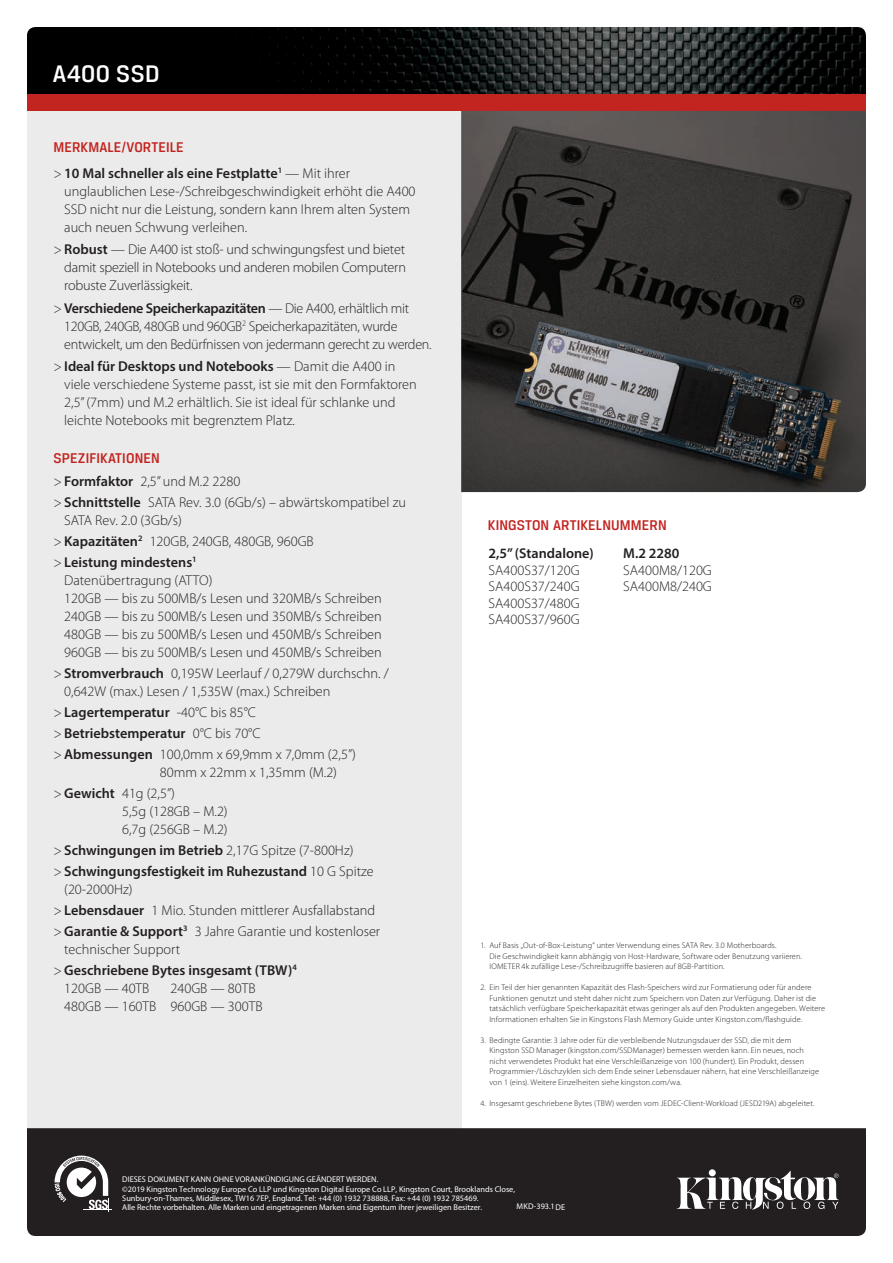
<style>
.page{position:relative;width:893px;height:1263px;background:#fff}
.page>*{position:absolute;margin:0;border:0;box-sizing:border-box;transform-origin:0 0}
.t1{font:500 25.5px "Breuer Text";letter-spacing:.01em;color:#fff}
.t2{font:500 15px "Breuer Text";letter-spacing:.01em;color:#c22420}
.t3{font:300 14.25px/18px "Myriad Pro";color:#231f20}
.t4{font:300 14.25px/18px "Myriad Pro";letter-spacing:-.02em;color:#231f20}
.t5{font:600 14.25px/21px "Myriad Pro";color:#231f20}
.t6{font:300 8.25px/10.5px "Myriad Pro";letter-spacing:.015em;color:#231f20}
.t7{font:8.25px/9px "Myriad Pro";color:#fff}
.s1{font-stretch:condensed}
.s2{font-weight:600}
.s3{font-weight:300;font-stretch:condensed}
.s4{font-weight:300}
</style>
<div class="page">
<div style="left:27px;top:111px;width:434px;height:1028px;background:#e6e6e7"></div>
<div style="left:27px;top:1128px;width:839px;height:108px;background:#231f20"></div>
<svg style="left:677px;top:1171px;width:162px;height:39px"></svg>
<svg style="left:55px;top:1155px;width:57px;height:56px"></svg>
<img style="left:27px;top:27px;width:839px;height:67px">
<div style="left:27px;top:94px;width:839px;height:17px;background:#c22420"></div>
<img style="left:461px;top:111px;width:405px;height:381px">
<h1 class="t1" style="left:53px;top:60px;width:108px">A400 SSD</h1>
<p class="t2" style="left:53px;top:139px;width:132px">MERKMALE/VORTEILE</p>
<p class="t3" style="left:64px;top:164px;width:353px;text-indent:-11px"><span class="s1">&gt;</span> <span class="s2">10 Mal schneller als eine Festplatte</span><sup>1</sup> — Mit ihrer unglaublichen Lese-/Schreibgeschwindigkeit erhöht die A400<br>SSD nicht nur die Leistung, sondern kann Ihrem alten System auch neuen Schwung verleihen.</p>
<p class="t3" style="left:64px;top:240px;width:343px;text-align:justify;text-indent:-11px"><span class="s1">&gt;</span> <span class="s2">Robust</span> — Die A400 ist stoß- und schwingungsfest und bietet damit speziell in Notebooks und anderen mobilen Computern robuste Zuverlässigkeit.</p>
<p class="t4" style="left:64px;top:299px;width:369px;text-indent:-11px"><span class="s1">&gt;</span> <span class="s2">Verschiedene Speicherkapazitäten</span> — Die A400, erhältlich mit<br>120GB, 240GB, 480GB und 960GB<sup>2</sup> Speicherkapazitäten, wurde entwickelt, um den Bedürfnissen von jedermann gerecht zu werden.</p>
<p class="t3" style="left:64px;top:358px;width:354px;text-indent:-11px"><span class="s1">&gt;</span> <span class="s2">Ideal für Desktops und Notebooks</span> — Damit die A400 in viele verschiedene Systeme passt, ist sie mit den Formfaktoren 2,5” (7mm) und M.2 erhältlich. Sie ist ideal für schlanke und leichte Notebooks mit begrenztem Platz.</p>
<p class="t2" style="left:53px;top:450px;width:108px">SPEZIFIKATIONEN</p>
<p class="t3" style="left:53px;top:470px;width:354px;line-height:21px"><span class="s1">&gt;</span> <span class="s2">Formfaktor</span> 2,5” und M.2 2280<br><span class="s1">&gt;</span> <span class="s2">Schnittstelle</span> SATA Rev. 3.0 (6Gb/s) – abwärtskompatibel zu</p>
<p class="t3" style="left:53px;top:509px;width:262px;line-height:21px;text-indent:11px">SATA Rev. 2.0 (3Gb/s)<br><span class="s1">&gt;</span> <span class="s2">Kapazitäten</span><sup>2</sup> 120GB, 240GB, 480GB, 960GB <span class="s1">&gt;</span> <span class="s2">Leistung mindestens</span><sup>1</sup></p>
<p class="t3" style="left:64px;top:571px;width:319px">Datenübertragung (ATTO)<br>120GB — bis zu 500MB/s Lesen und 320MB/s Schreiben 240GB — bis zu 500MB/s Lesen und 350MB/s Schreiben 480GB — bis zu 500MB/s Lesen und 450MB/s Schreiben 960GB — bis zu 500MB/s Lesen und 450MB/s Schreiben</p>
<p class="t3" style="left:64px;top:664px;width:326px;text-indent:-11px"><span class="s1">&gt;</span> <span class="s2">Stromverbrauch</span> 0,195W Leerlauf / 0,279W durchschn. /<br>0,642W (max.) Lesen / 1,535W (max.) Schreiben</p>
<p class="t3" style="left:53px;top:701px;width:304px;line-height:21px"><span class="s1">&gt;</span> <span class="s2">Lagertemperatur</span> -40°C bis 85°C<br><span class="s1">&gt;</span> <span class="s2">Betriebstemperatur</span> 0°C bis 70°C<br><span class="s1">&gt;</span> <span class="s2">Abmessungen</span> 100,0mm x 69,9mm x 7,0mm (2,5”)</p>
<p class="t3" style="left:53px;top:761px;width:285px;line-height:21px;text-indent:107px">80mm x 22mm x 1,35mm (M.2) <span class="s1">&gt;</span> <span class="s2">Gewicht</span> 41g (2,5”)</p>
<p class="t3" style="left:122px;top:802px;width:107px">5,5g (128GB – M.2)<br>6,7g (256GB – M.2)</p>
<p class="t5" style="left:53px;top:839px;width:322px"><span class="s3">&gt;</span> Schwingungen im Betrieb <span class="s4">2,17G Spitze (7-800Hz)<br></span><span class="s3">&gt;</span> Schwingungsfestigkeit im Ruhezustand <span class="s4">10 G Spitze</span></p>
<p class="t3" style="left:53px;top:878px;width:328px;line-height:21px;text-indent:11px">(20‑2000Hz)<br><span class="s1">&gt;</span> <span class="s2">Lebensdauer</span> 1 Mio. Stunden mittlerer Ausfallabstand <span class="s1">&gt;</span> <span class="s2">Garantie &amp; Support</span><sup>3</sup> 3 Jahre Garantie und kostenloser</p>
<p class="t5" style="left:53px;top:938px;width:245px;text-indent:11px"><span class="s4">technischer Support<br></span><span class="s3">&gt;</span> Geschriebene Bytes insgesamt (TBW)<sup>4</sup></p>
<p class="t3" style="left:64px;top:979px;width:87px">120GB — 40TB</p>
<p class="t3" style="left:64px;top:979px;width:200px;text-indent:106px">240GB — 80TB<br>480GB — 160TB 960GB — 300TB</p>
<p class="t2" style="left:488px;top:516px;width:180px">KINGSTON ARTIKELNUMMERN</p>
<p class="t5" style="left:489px;top:542px;width:107px">2,5” (Standalone)</p>
<p class="t3" style="left:489px;top:561px;width:93px;line-height:16.5px;text-align:justify">SA400S37/120G SA400S37/240G SA400S37/480G SA400S37/960G</p>
<p class="t5" style="left:623px;top:542px;width:58px">M.2 2280</p>
<p class="t3" style="left:623px;top:561px;width:90px;line-height:16.5px">SA400M8/120G<br>SA400M8/240G</p>
<p class="t6" style="left:489px;top:940px;width:314px;text-indent:-9px">1. Auf Basis „Out-of-Box-Leistung“ unter Verwendung eines SATA Rev. 3.0 Motherboards.<br>Die Geschwindigkeit kann abhängig von Host-Hardware, Software oder Benutzung variieren.<br>IOMETER 4k zufällige Lese-/Schreibzugriffe basieren auf 8GB-Partition.</p>
<p class="t6" style="left:489px;top:982px;width:337px;text-indent:-9px">2. Ein Teil der hier genannten Kapazität des Flash-Speichers wird zur Formatierung oder für andere Funktionen genutzt und steht daher nicht zum Speichern von Daten zur Verfügung. Daher ist die tatsächlich verfügbare Speicherkapazität etwas geringer als auf den Produkten angegeben. Weitere Informationen erhalten Sie in Kingstons Flash Memory Guide unter Kingston.com/flashguide.</p>
<p class="t6" style="left:489px;top:1035px;width:331px;text-indent:-9px">3. Bedingte Garantie: 3 Jahre oder für die verbleibende Nutzungsdauer der SSD, die mit dem Kingston SSD Manager (kingston.com/SSDManager) bemessen werden kann. Ein neues, noch nicht verwendetes Produkt hat eine Verschleißanzeige von 100 (hundert). Ein Produkt, dessen Programmier-/Löschzyklen sich dem Ende seiner Lebensdauer nähern, hat eine Verschleißanzeige von 1 (eins). Weitere Einzelheiten siehe kingston.com/wa.</p>
<p class="t6" style="left:480px;top:1098px;width:336px">4. Insgesamt geschriebene Bytes (TBW) werden vom JEDEC-Client-Workload (JESD219A) abgeleitet.</p>
<p class="t7" style="left:122px;top:1175px;width:394px">DIESES DOKUMENT KANN OHNE VORANKÜNDIGUNG GEÄNDERT WERDEN.<br>©2019 Kingston Technology Europe Co LLP und Kingston Digital Europe Co LLP, Kingston Court, Brooklands Close, Sunbury-on-Thames, Middlesex, TW16 7EP, England. Tel: +44 (0) 1932 738888, Fax: +44 (0) 1932 785469.<br>Alle Rechte vorbehalten. Alle Marken und eingetragenen Marken sind Eigentum ihrer jeweiligen Besitzer.</p>
<p class="t7" style="left:516px;top:1202px;width:50px">MKD-393.1DE</p>
</div>
